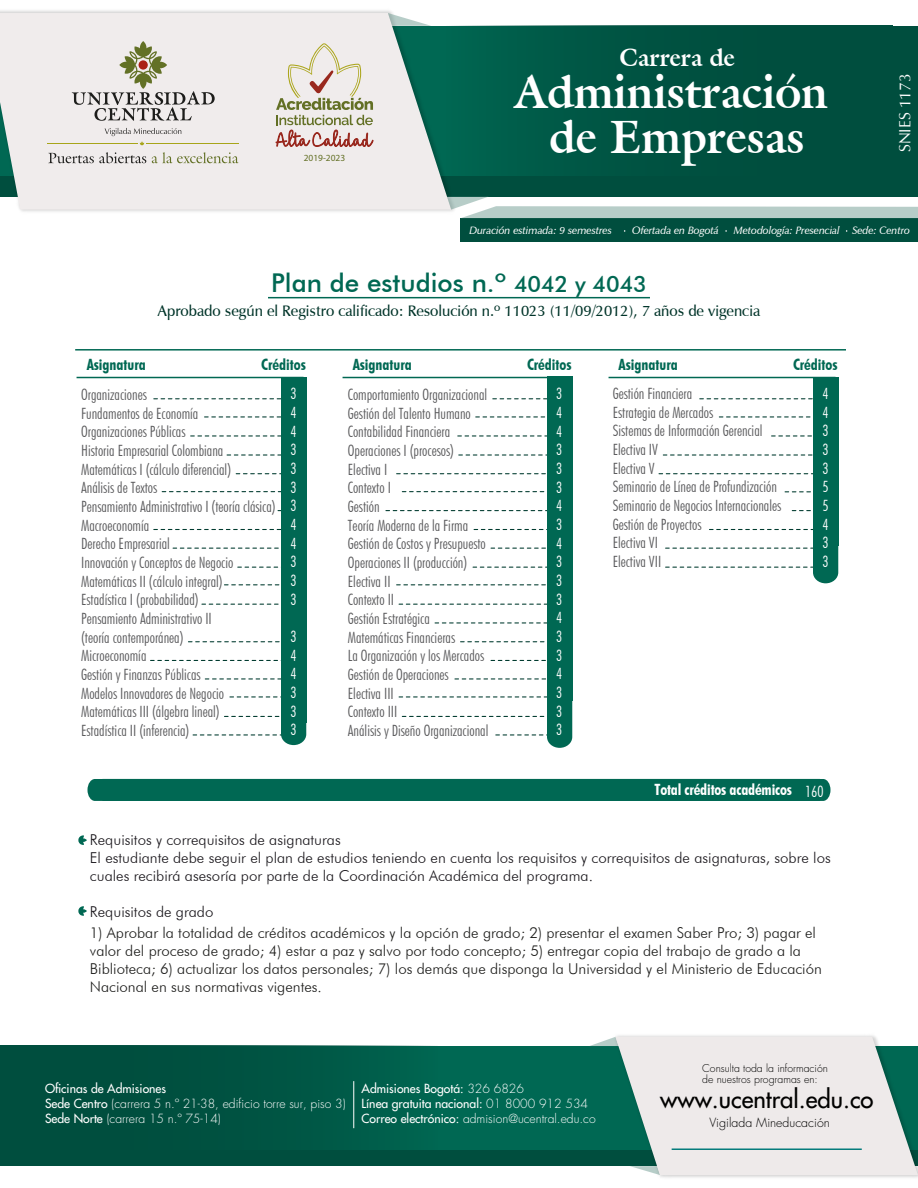
<style>
.page{position:relative;width:918px;height:1188px;background:#fff}
.page>*{position:absolute;margin:0;border:0;box-sizing:border-box;transform-origin:0 0}
.t1{font:700 45.6px/45px "Galliard IT Cby BT";color:#fff;text-align:center}
.t2{font:500 25.95px "Futura BT";color:#006853}
.t3{font:700 24.3px "Galliard IT Cby BT";color:#fff}
.t4{font:500 24px "Futura Std";color:#010100}
.t5{font:16.2px "Zapf Humanist 601 BT";color:#fff}
.t6{font:300 condensed 15.6px/18.6px "Futura BT";color:#58585a}
.t7{font:700 condensed 15.6px "Futura BT";color:#006853}
.t8{font:300 condensed 15.6px/18.6px "Futura BT";color:#fff;text-align:justify}
.t9{font:700 condensed 15.6px "Futura BT";letter-spacing:-.01em;color:#fff}
.t10{font:600 15.15px "Zapf Humanist 601 BT";color:#003429}
.t11{font:300 15px/18px "Futura BT";color:#1d1d1b}
.t12{font:300 15px/18px "Futura BT";color:#1a171c}
.t13{font:300 12.45px "Futura Std";color:#010100}
.t14{font:500 12.3px/15px "Futura Std";color:#fff}
.t15{font:300 12.3px/15px "Futura Std";color:#fff}
.t16{font:italic 600 10.65px "Zapf Humanist 601 BT";color:#fff}
.t17{font:300 10.5px/10.5px "Futura Std";color:#010100}
.t18{font:9.45px "Myriad Pro";color:#637025}
.s1{font-size:22.5px}
.s2{font-weight:300}
.s3{font-weight:500}
</style>
<div class="page">
<hr style="left:75px;top:349px;width:771px;height:2px;background:#006853">
<div style="left:87px;top:779px;width:744px;height:22px;background:#006853"></div>
<svg style="left:154px;top:398px;width:127px;height:1px"></svg>
<svg style="left:205px;top:416px;width:76px;height:1px"></svg>
<svg style="left:191px;top:435px;width:90px;height:2px"></svg>
<svg style="left:227px;top:454px;width:54px;height:2px"></svg>
<svg style="left:236px;top:473px;width:45px;height:1px"></svg>
<svg style="left:162px;top:491px;width:119px;height:1px"></svg>
<svg style="left:154px;top:529px;width:127px;height:1px"></svg>
<svg style="left:173px;top:548px;width:106px;height:1px"></svg>
<svg style="left:238px;top:567px;width:43px;height:1px"></svg>
<svg style="left:224px;top:584px;width:56px;height:1px"></svg>
<svg style="left:188px;top:641px;width:92px;height:1px"></svg>
<svg style="left:151px;top:660px;width:130px;height:1px"></svg>
<svg style="left:205px;top:678px;width:76px;height:1px"></svg>
<svg style="left:202px;top:604px;width:77px;height:1px"></svg>
<div style="left:281px;top:377px;width:25px;height:345px;background:#006853"></div>
<svg style="left:193px;top:696px;width:113px;height:49px"></svg>
<hr style="left:77px;top:377px;width:227px;height:1px;background:#006853">
<svg style="left:493px;top:398px;width:54px;height:1px"></svg>
<svg style="left:476px;top:416px;width:69px;height:1px"></svg>
<svg style="left:458px;top:435px;width:89px;height:2px"></svg>
<svg style="left:459px;top:454px;width:88px;height:2px"></svg>
<svg style="left:397px;top:473px;width:149px;height:1px"></svg>
<svg style="left:402px;top:491px;width:143px;height:1px"></svg>
<svg style="left:386px;top:510px;width:161px;height:1px"></svg>
<svg style="left:474px;top:529px;width:73px;height:1px"></svg>
<svg style="left:491px;top:548px;width:55px;height:1px"></svg>
<svg style="left:473px;top:567px;width:74px;height:1px"></svg>
<svg style="left:397px;top:584px;width:149px;height:1px"></svg>
<svg style="left:435px;top:622px;width:112px;height:1px"></svg>
<svg style="left:461px;top:641px;width:84px;height:1px"></svg>
<svg style="left:491px;top:660px;width:55px;height:1px"></svg>
<svg style="left:455px;top:678px;width:91px;height:1px"></svg>
<svg style="left:399px;top:604px;width:148px;height:1px"></svg>
<div style="left:547px;top:377px;width:25px;height:324px;background:#006853"></div>
<svg style="left:399px;top:696px;width:173px;height:52px"></svg>
<hr style="left:343px;top:377px;width:227px;height:1px;background:#006853">
<svg style="left:700px;top:398px;width:113px;height:1px"></svg>
<svg style="left:719px;top:416px;width:92px;height:1px"></svg>
<svg style="left:772px;top:435px;width:40px;height:2px"></svg>
<svg style="left:663px;top:454px;width:150px;height:2px"></svg>
<svg style="left:659px;top:473px;width:154px;height:1px"></svg>
<svg style="left:785px;top:491px;width:26px;height:1px"></svg>
<svg style="left:792px;top:510px;width:19px;height:1px"></svg>
<div style="left:813px;top:377px;width:25px;height:168px;background:#006853"></div>
<svg style="left:666px;top:529px;width:172px;height:54px"></svg>
<hr style="left:609px;top:377px;width:227px;height:1px;background:#006853">
<hr style="left:268px;top:297px;width:382px;height:1px;background:#006853">
<div style="left:0;top:1046px;width:918px;height:120px;background:#006853"></div>
<div style="left:0;top:1046px;width:438px;height:104px;background:linear-gradient(to right,#00493a,#00604d)"></div>
<div style="left:447px;top:26px;width:446px;height:152px;background:linear-gradient(to right,#005f4c,#00493a)"></div>
<div style="left:0;top:176px;width:918px;height:21px;background:#004e3e"></div>
<img style="left:0;top:10px;width:458px;height:202px">
<svg style="left:0;top:13px;width:451px;height:197px;fill:#f0ecec"></svg>
<hr style="left:47px;top:144px;width:91px;height:1px;background:#a7a519">
<hr style="left:146px;top:144px;width:93px;height:1px;background:#a7a519">
<svg style="left:48px;top:152px;width:98px;height:11px"></svg>
<svg style="left:152px;top:152px;width:86px;height:11px"></svg>
<svg style="left:72px;top:41px;width:143px;height:80px"></svg>
<svg style="left:105px;top:128px;width:76px;height:17px"></svg>
<svg style="left:275px;top:43px;width:99px;height:106px"></svg>
<div style="left:892px;top:26px;width:26px;height:153px;background:#004e3e"></div>
<svg style="left:388px;top:13px;width:43px;height:13px"></svg>
<div style="left:0;top:1151px;width:918px;height:15px;background:#004e3e"></div>
<svg style="left:78px;top:835px;width:9px;height:10px"></svg>
<svg style="left:78px;top:906px;width:9px;height:10px"></svg>
<div style="left:460px;top:218px;width:458px;height:23px;background:#004e3e"></div>
<svg style="left:447px;top:197px;width:471px;height:21px"></svg>
<svg style="left:589px;top:1037px;width:329px;height:138px"></svg>
<hr style="left:672px;top:1148px;width:190px;height:2px;background:#057c7c">
<hr style="left:353px;top:1081px;width:1px;height:47px;background:#fff">
<p class="t18" style="left:304px;top:152px;width:43px">2019-2023</p>
<h3 class="t3" style="left:619px;top:42px;width:117px">Carrera de</h3>
<h1 class="t1" style="left:513px;top:69px;width:316px">Administración de Empresas</h1>
<p class="t5" style="left:895px;top:152px;width:80px;rotate:-90deg">SNIES 1173</p>
<p class="t16" style="left:469px;top:224px;width:144px">Duración estimada: 9 semestres</p>
<p class="t16" style="left:632px;top:224px;width:88px">Ofertada en Bogotá</p>
<p class="t16" style="left:734px;top:224px;width:178px">Metodología: Presencial Sede: Centro</p>
<h2 class="t2" style="left:271px;top:267px;width:377px">Plan de estudios n.º <span class="s1">4042 y 4043</span></h2>
<p class="t10" style="left:158px;top:302px;width:604px">Aprobado según el Registro calificado: Resolución n.º 11023 (11/09/2012), 7 años de vigencia</p>
<p class="t7" style="left:87px;top:355px;width:61px">Asignatura</p>
<p class="t7" style="left:261px;top:355px;width:47px">Créditos</p>
<p class="t6" style="left:81px;top:385px;width:196px">Organizaciones<br>Fundamentos de Economía<br>Organizaciones Públicas<br>Historia Empresarial Colombiana<br>Matemáticas I (cálculo diferencial)<br>Análisis de Textos<br>Pensamiento Administrativo I (teoría clásica)<br>Macroeconomía<br>Derecho Empresarial<br>Innovación y Conceptos de Negocio<br>Matemáticas II (cálculo integral)<br>Estadística I (probabilidad)<br>Pensamiento Administrativo II<br>(teoría contemporánea)<br>Microeconomía<br>Gestión y Finanzas Públicas<br>Modelos Innovadores de Negocio<br>Matemáticas III (álgebra lineal)<br>Estadística II (inferencia)</p>
<p class="t8" style="left:291px;top:384px;width:8px">3<br>4<br>4<br>3<br>3<br>3<br>3<br>4<br>4<br>3<br>3<br>3</p>
<p class="t8" style="left:291px;top:627px;width:8px">3<br>4<br>4<br>3<br>3<br>3</p>
<p class="t7" style="left:353px;top:355px;width:61px">Asignatura</p>
<p class="t7" style="left:527px;top:355px;width:46px">Créditos</p>
<p class="t6" style="left:348px;top:385px;width:142px">Comportamiento Organizacional<br>Gestión del Talento Humano<br>Contabilidad Financiera<br>Operaciones I (procesos)<br>Electiva I<br>Contexto I<br>Gestión<br>Teoría Moderna de la Firma<br>Gestión de Costos y Presupuesto<br>Operaciones II (producción)<br>Electiva II<br>Contexto II<br>Gestión Estratégica<br>Matemáticas Financieras<br>La Organización y los Mercados<br>Gestión de Operaciones<br>Electiva III<br>Contexto III<br>Análisis y Diseño Organizacional</p>
<p class="t8" style="left:556px;top:384px;width:8px">3<br>4<br>4<br>3<br>3<br>3<br>4<br>3<br>4<br>3<br>3<br>3<br>4<br>3<br>3<br>4<br>3<br>3<br>3</p>
<p class="t7" style="left:619px;top:355px;width:61px">Asignatura</p>
<p class="t7" style="left:793px;top:355px;width:46px">Créditos</p>
<p class="t6" style="left:613px;top:384px;width:170px">Gestión Financiera<br>Estrategia de Mercados<br>Sistemas de Información Gerencial<br>Electiva IV<br>Electiva V<br>Seminario de Línea de Profundización<br>Seminario de Negocios Internacionales<br>Gestión de Proyectos<br>Electiva VI<br>Electiva VII</p>
<p class="t8" style="left:823px;top:384px;width:8px">4<br>4<br>3<br>3<br>3<br>5<br>5<br>4<br>3<br>3</p>
<p class="t9" style="left:654px;top:780px;width:171px">Total créditos académicos <span class="s2">160</span></p>
<p class="t12" style="left:90px;top:831px;width:742px">Requisitos y correquisitos de asignaturas<br>El estudiante debe seguir el plan de estudios teniendo en cuenta los requisitos y correquisitos de asignaturas, sobre los cuales recibirá asesoría por parte de la Coordinación Académica del programa.</p>
<p class="t12" style="left:90px;top:903px;width:125px">Requisitos de grado</p>
<p class="t11" style="left:90px;top:923px;width:733px">1) Aprobar la totalidad de créditos académicos y la opción de grado; 2) presentar el examen Saber Pro; 3) pagar el valor del proceso de grado; 4) estar a paz y salvo por todo concepto; 5) entregar copia del trabajo de grado a la Biblioteca; 6) actualizar los datos personales; 7) los demás que disponga la Universidad y el Ministerio de Educación Nacional en sus normativas vigentes.</p>
<p class="t15" style="left:45px;top:1082px;width:302px"><span class="s3">Oficinas de Admisiones<br>Sede Centro</span> (carrera 5 n.º 21-38, edificio torre sur, piso 3)<br><span class="s3">Sede Norte</span> (carrera 15 n.º 75-14)</p>
<p class="t14" style="left:362px;top:1081px;width:236px">Admisiones Bogotá: <span class="s2">326 6826<br></span>Línea gratuita nacional: <span class="s2">01 8000 912 534<br></span>Correo electrónico: <span class="s2">admision@ucentral.edu.co</span></p>
<p class="t17" style="left:702px;top:1064px;width:127px">Consulta toda la información de nuestros programas en:</p>
<h3 class="t4" style="left:660px;top:1084px;width:215px">www.ucentral.edu.co</h3>
<p class="t13" style="left:709px;top:1115px;width:122px">Vigilada Mineducación</p>
</div>
